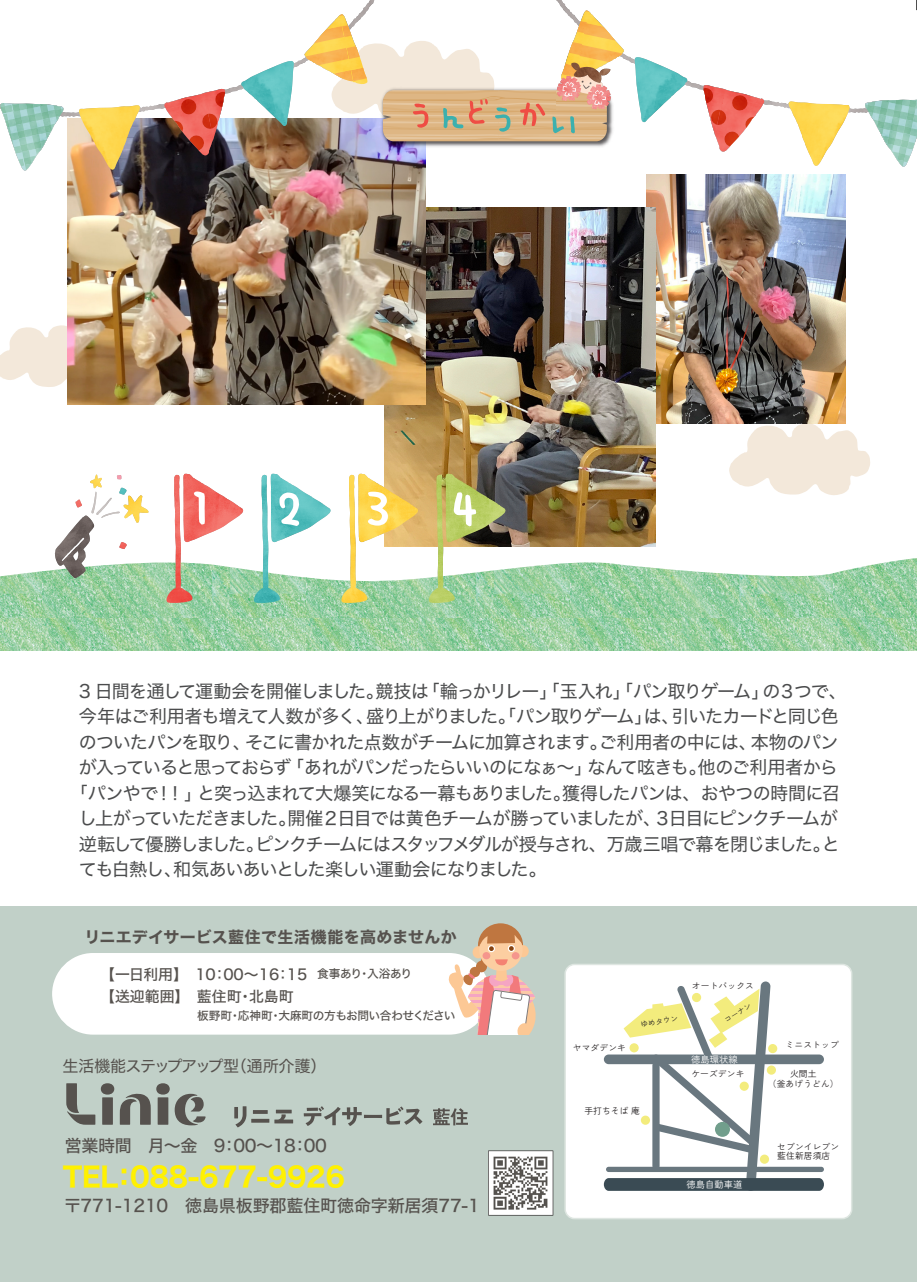
<style>
.page{position:relative;width:917px;height:1282px;background:#fff}
.page>*{position:absolute;margin:0;border:0;box-sizing:border-box;transform-origin:0 0}
.t1{font:27.15px "Hiragino Sans W7";letter-spacing:-.02em;color:#fff101}
.t2{font:18px "Hiragino Sans W4";letter-spacing:-.065em;color:#4b4c4d}
.t3{font:18px "Hiragino Sans W4";letter-spacing:-.045em;color:#4b4c4d}
.t4{font:16.95px "Hiragino Sans W5";letter-spacing:-.01em;color:#56524e}
.t5{font:16.05px "Hiragino Sans W4";letter-spacing:-.04em;color:#56524e}
.t6{font:15.9px "Hiragino Sans W7";letter-spacing:.015em;color:#56524e}
.t7{font:14.85px "Hiragino Sans W5";color:#56524e}
.t8{font:11.7px "Hiragino Sans W5";letter-spacing:-.03em;color:#56524e}
.t9{font:9.3px "Zen Kaku Gothic New";color:#fff}
.t10{font:8.7px/9px "Zen Kaku Gothic New";letter-spacing:.015em;color:#231f20}
.t11{font:7.5px "Zen Kaku Gothic New";color:#231f20}
</style>
<div class="page">
<div style="left:0;top:906px;width:916px;height:376px;background:#c1d0c8"></div>
<div style="left:52px;top:953px;width:438px;height:82px;background:#fff;border-radius:41px"></div>
<svg style="left:477px;top:923px;width:46px;height:44px"></svg>
<div style="left:472px;top:946px;width:12px;height:12px;background:#fcc895;border-radius:50%"></div>
<div style="left:517px;top:945px;width:11px;height:12px;background:#fcc895;border-radius:50%"></div>
<div style="left:479px;top:928px;width:43px;height:43px;background:#fccea1;border-radius:50%"></div>
<div style="left:482px;top:952px;width:8px;height:7px;background:#f5968d;border-radius:50%"></div>
<div style="left:511px;top:952px;width:8px;height:7px;background:#f5968d;border-radius:50%"></div>
<svg style="left:479px;top:925px;width:43px;height:26px"></svg>
<svg style="left:447px;top:959px;width:89px;height:76px"></svg>
<svg style="left:303px;top:1106px;width:119px;height:20px"></svg>
<svg style="left:234px;top:1106px;width:59px;height:21px"></svg>
<svg style="left:433px;top:1108px;width:35px;height:17px"></svg>
<svg style="left:66px;top:1083px;width:139px;height:42px"></svg>
<svg style="left:488px;top:1151px;width:65px;height:65px;background:#bebdbc"></svg>
<div style="left:565px;top:964px;width:286px;height:255px;background:#fff;border-radius:9px"></div>
<div style="left:564px;top:964px;width:288px;height:255px;border:2px solid #dee6e1;border-radius:9px"></div>
<svg style="left:603px;top:981px;width:220px;height:210px"></svg>
<svg style="left:728px;top:423px;width:142px;height:72px"></svg>
<svg style="left:0;top:325px;width:68px;height:63px"></svg>
<svg style="left:0;top:558px;width:916px;height:93px;background:#a1d3aa"></svg>
<img style="left:646px;top:174px;width:199px;height:249px">
<img style="left:384px;top:208px;width:271px;height:339px">
<img style="left:68px;top:172px;width:357px;height:232px">
<svg style="left:164px;top:473px;width:80px;height:131px"></svg>
<svg style="left:251px;top:473px;width:80px;height:131px"></svg>
<svg style="left:338px;top:473px;width:80px;height:131px"></svg>
<svg style="left:426px;top:473px;width:80px;height:131px"></svg>
<svg style="left:0;top:0;width:917px;height:172px"></svg>
<svg style="left:55px;top:475px;width:93px;height:104px"></svg>
<p class="t2" style="left:79px;top:675px;width:769px">3 日間を通して運動会を開催しました。競技は「輪っかリレー」「玉入れ」「パン取りゲーム」の３つで、</p>
<p class="t2" style="left:79px;top:701px;width:761px">今年はご利用者も増えて人数が多く、盛り上がりました。「パン取りゲーム」は、引いたカードと同じ色</p>
<p class="t3" style="left:79px;top:726px;width:760px">のついたパンを取り、そこに書かれた点数がチームに加算されます。ご利用者の中には、本物のパン</p>
<p class="t2" style="left:79px;top:752px;width:760px">が入っていると思っておらず「あれがパンだったらいいのになぁ～」なんて呟きも。他のご利用者から</p>
<p class="t2" style="left:70px;top:777px;width:771px">「パンやで！！」と突っ込まれて大爆笑になる一幕もありました。獲得したパンは、おやつの時間に召</p>
<p class="t2" style="left:79px;top:803px;width:760px">し上がっていただきました。開催２日目では黄色チームが勝っていましたが、３日目にピンクチームが</p>
<p class="t2" style="left:79px;top:828px;width:762px">逆転して優勝しました。ピンクチームにはスタッフメダルが授与され、万歳三唱で幕を閉じました。と</p>
<p class="t2" style="left:79px;top:854px;width:469px">ても白熱し、和気あいあいとした楽しい運動会になりました。</p>
<p class="t6" style="left:84px;top:925px;width:373px">リニエデイサービス藍住で生活機能を高めませんか</p>
<p class="t8" style="left:317px;top:964px;width:97px">食事あり・入浴あり</p>
<p class="t8" style="left:197px;top:1006px;width:259px">板野町・応神町・大麻町の方もお問い合わせください</p>
<p class="t7" style="left:100px;top:961px;width:209px">【一日利用】　10：00～16：15</p>
<p class="t7" style="left:100px;top:983px;width:195px">【送迎範囲】　藍住町・北島町</p>
<p class="t5" style="left:62px;top:1052px;width:265px">生活機能ステップアップ型（通所介護）</p>
<p class="t4" style="left:65px;top:1131px;width:263px">営業時間 月～金　9：00～18：00</p>
<h1 class="t1" style="left:63px;top:1156px;width:283px">TEL：088-677-9926</h1>
<p class="t4" style="left:64px;top:1190px;width:417px">〒771-1210　徳島県板野郡藍住町徳命字新居須77-1</p>
<p class="t10" style="left:572px;top:1043px;width:55px">ヤマダデンキ</p>
<p class="t11" style="left:639px;top:1020px;width:39px;rotate:-9deg">ゆめタウン</p>
<p class="t10" style="left:584px;top:1107px;width:57px">手打ちそば 庵</p>
<p class="t10" style="left:691px;top:981px;width:63px">オートバックス</p>
<p class="t11" style="left:722px;top:1017px;width:32px;rotate:-32deg">コーナン</p>
<p class="t9" style="left:691px;top:1054px;width:48px">徳島環状線</p>
<p class="t10" style="left:691px;top:1069px;width:55px">ケーズデンキ</p>
<p class="t9" style="left:686px;top:1179px;width:57px">徳島自動車道</p>
<p class="t10" style="left:785px;top:1040px;width:55px">ミニストップ</p>
<p class="t10" style="left:767px;top:1069px;width:72px;line-height:10.1px;text-align:center">火間土<br>（釜あげうどん）</p>
<p class="t10" style="left:777px;top:1142px;width:63px">セブンイレブン藍住新居須店</p>
</div>
